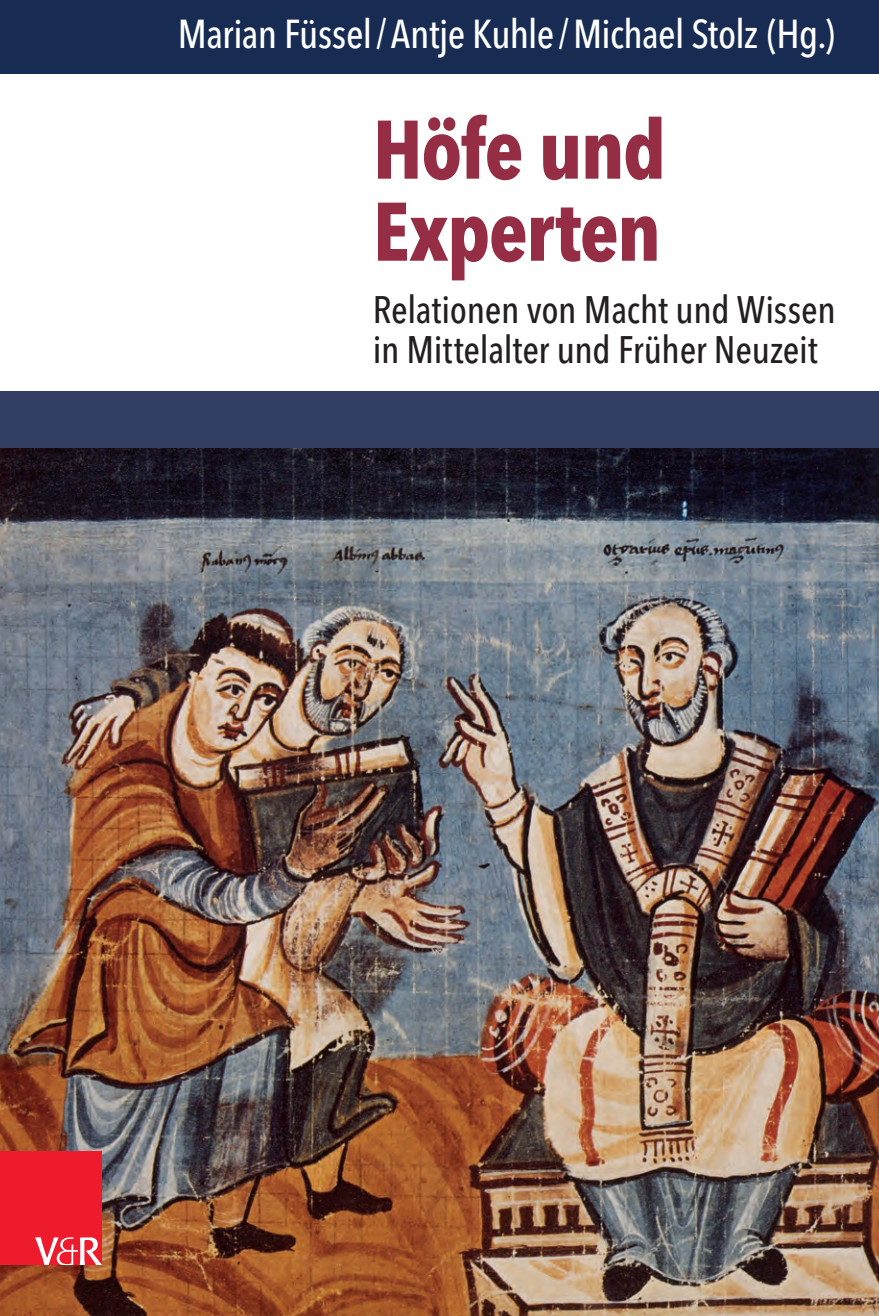
<style>
.page{position:relative;width:879px;height:1316px;background:#fff}
.page>*{position:absolute;margin:0;border:0;box-sizing:border-box;transform-origin:0 0}
.t1{font:700 condensed 82px/82px "Avenir Next LT Pro";letter-spacing:-.015em;color:#952e45}
.t2{font:500 condensed 40px "Avenir Next LT Pro";letter-spacing:-.015em;color:#fff}
.t3{font:500 condensed 38px/40px "Avenir Next LT Pro";letter-spacing:-.01em;color:#231f20}
</style>
<div class="page">
<div style="left:0;top:0;width:879px;height:1315px;background:#172b53"></div>
<div style="left:0;top:74px;width:879px;height:317px;background:#fff"></div>
<div style="left:0;top:391px;width:879px;height:57px;background:#323f63"></div>
<img style="left:0;top:448px;width:879px;height:867px">
<div style="left:0;top:1151px;width:102px;height:113px;background:#ee1b2d"></div>
<svg style="left:35px;top:1237px;width:66px;height:27px"></svg>
<p class="t2" style="left:178px;top:10px;width:658px">Marian Füssel/Antje Kuhle /Michael Stolz (Hg.)</p>
<h1 class="t1" style="left:373px;top:108px;width:295px">Höfe und<br>Experten</h1>
<p class="t3" style="left:373px;top:290px;width:464px">Relationen von Macht und Wissen in Mittelalter und Früher Neuzeit</p>
</div>
